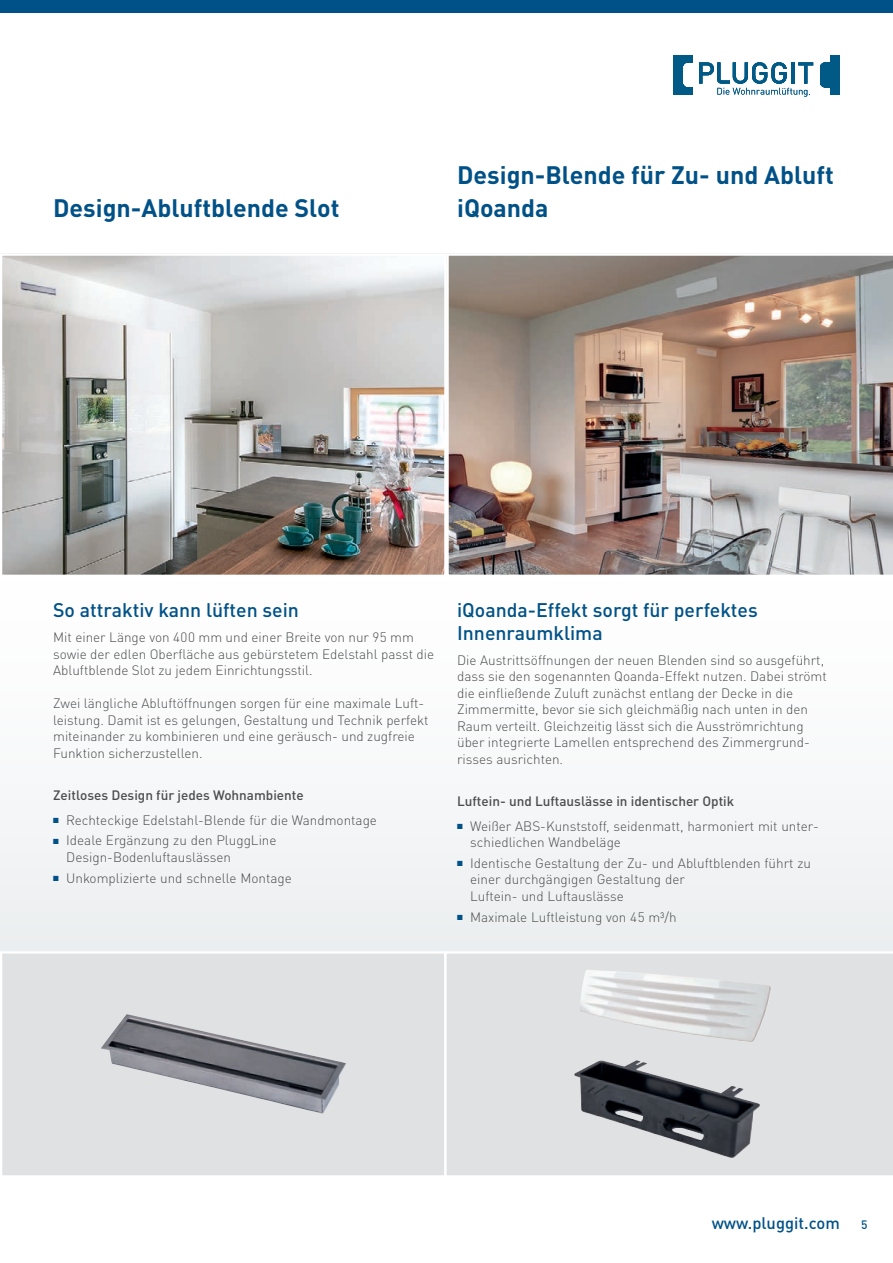
<style>
.page{position:relative;width:893px;height:1263px;background:#fff}
.page>*{position:absolute;margin:0;border:0;box-sizing:border-box;transform-origin:0 0}
.t1{font:700 24.9px/33px "DIN Pro";color:#005187}
.t2{font:500 19.5px/22.5px "DIN Pro";color:#005187}
.t3{font:500 16.5px "DIN Pro";color:#005187}
.t4{font:300 13.5px/16.5px "DIN Pro";color:#4b4c4d}
.t5{font:500 13.5px "DIN Pro";color:#4b4c4d}
.t6{font:500 12px "DIN Pro";color:#005187}
.s1{color:#005187}
</style>
<div class="page">
<div style="left:0;top:254px;width:893px;height:922px;background:#f8f8f9"></div>
<div style="left:0;top:0;width:893px;height:13px;background:#005187"></div>
<svg style="left:699px;top:62px;width:114px;height:35px"></svg>
<svg style="left:673px;top:55px;width:20px;height:40px"></svg>
<svg style="left:820px;top:55px;width:20px;height:40px"></svg>
<img style="left:3px;top:256px;width:440px;height:318px">
<div style="left:0;top:253px;width:446px;height:324px;border:2px solid #fff"></div>
<img style="left:446px;top:253px;width:447px;height:322px">
<div style="left:1px;top:952px;width:444px;height:224px;background:#dfe1e3"></div>
<img style="left:101px;top:1014px;width:245px;height:100px">
<div style="left:0;top:951px;width:446px;height:226px;border:2px solid #fff"></div>
<svg style="left:444px;top:951px;width:449px;height:226px;background:#ced0d2"></svg>
<h1 class="t1" style="left:53px;top:190px;width:288px">Design-Abluftblende Slot</h1>
<h1 class="t1" style="left:457px;top:157px;width:378px">Design-Blende für Zu- und Abluft iQoanda</h1>
<h2 class="t2" style="left:53px;top:597px;width:247px">So attraktiv kann lüften sein</h2>
<p class="t4" style="left:53px;top:628px;width:382px">Mit einer Länge von 400 mm und einer Breite von nur 95 mm sowie der edlen Oberfläche aus gebürstetem Edelstahl passt die<br>Abluftblende Slot zu jedem Einrichtungsstil.</p>
<p class="t4" style="left:53px;top:694px;width:377px">Zwei längliche Abluftöffnungen sorgen für eine maximale Luft&shy;leistung. Damit ist es gelungen, Gestaltung und Technik perfekt miteinander zu kombinieren und eine geräusch- und zugfreie Funktion sicherzustellen.</p>
<p class="t5" style="left:53px;top:784px;width:252px">Zeitloses Design für jedes Wohnambiente</p>
<p class="t4" style="left:53px;top:810px;width:325px"><span class="s1">■</span> Rechteckige Edelstahl-Blende für die Wandmontage</p>
<p class="t4" style="left:66px;top:831px;width:212px;text-indent:-13px"><span class="s1">■</span> Ideale Ergänzung zu den PluggLine<br>Design-Bodenluftauslässen</p>
<p class="t4" style="left:53px;top:868px;width:240px"><span class="s1">■</span> Unkomplizierte und schnelle Montage</p>
<h2 class="t2" style="left:457px;top:597px;width:302px">iQoanda-Effekt sorgt für perfektes<br>Innenraumklima</h2>
<p class="t4" style="left:457px;top:650px;width:371px">Die Austrittsöffnungen der neuen Blenden sind so ausgeführt, dass sie den sogenannten Qoanda-Effekt nutzen. Dabei strömt die einfließende Zuluft zunächst entlang der Decke in die Zimmermitte, bevor sie sich gleichmäßig nach unten in den Raum verteilt. Gleichzeitig lässt sich die Ausströmrichtung über integrierte Lamellen entsprechend des Zimmergrund&shy;risses ausrichten.</p>
<p class="t5" style="left:457px;top:790px;width:279px">Luftein- und Luftauslässe in identischer Optik</p>
<p class="t4" style="left:470px;top:816px;width:350px;text-indent:-13px"><span class="s1">■</span> Weißer ABS-Kunststoff, seidenmatt, harmoniert mit unter&shy;schiedlichen Wandbeläge</p>
<p class="t4" style="left:470px;top:853px;width:342px;text-indent:-13px"><span class="s1">■</span> Identische Gestaltung der Zu- und Abluftblenden führt zu einer durchgängigen Gestaltung der<br>Luftein- und Luftauslässe</p>
<p class="t4" style="left:457px;top:907px;width:221px"><span class="s1">■</span> Maximale Luftleistung von 45 m³/h</p>
<p class="t3" style="left:712px;top:1210px;width:130px">www.pluggit.com</p>
<p class="t6" style="left:861px;top:1215px;width:8px">5</p>
</div>
